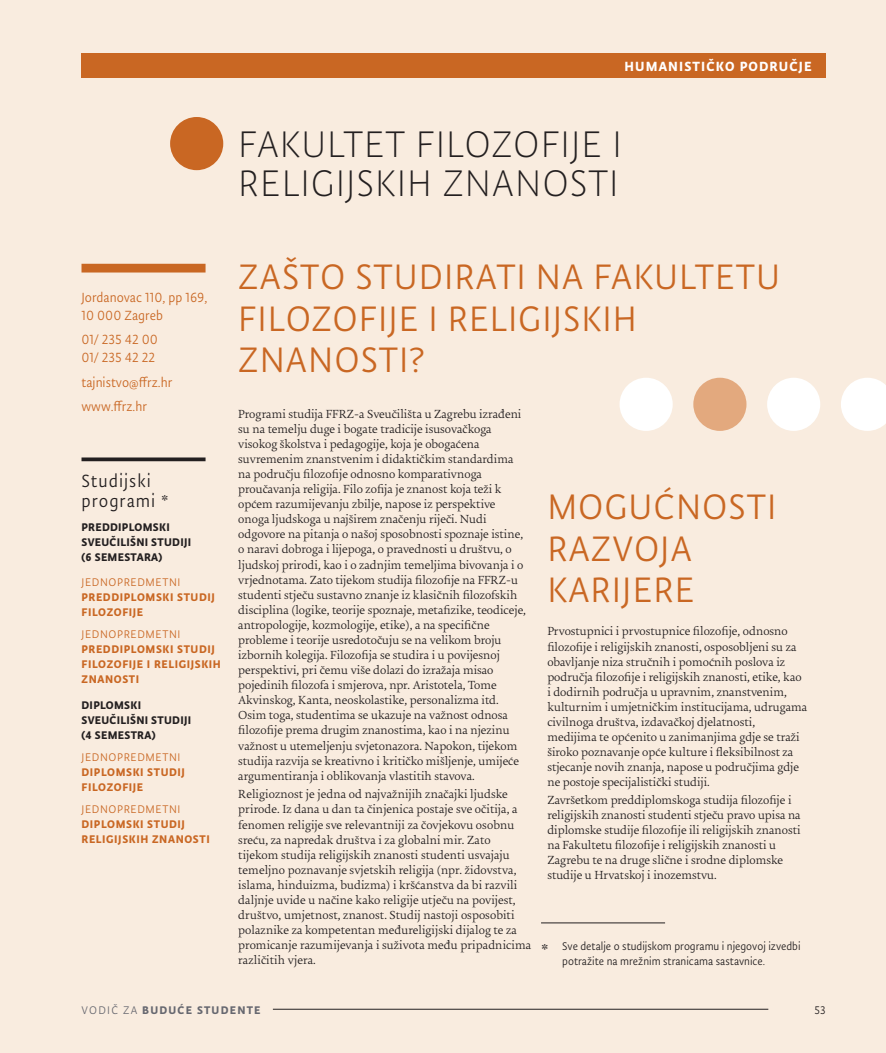
<style>
.page{position:relative;width:886px;height:1053px;background:#fff}
.page>*{position:absolute;margin:0;border:0;box-sizing:border-box;transform-origin:0 0}
.t1{font:300 41.75px/38.8px "Unizg Sans";letter-spacing:.025em;color:#231f20}
.t2{font:40px/41.2px "Unizg Sans Normal";letter-spacing:.025em;color:#c96723}
.t3{font:20px/20px "Unizg Sans Normal";letter-spacing:.05em;color:#231f20}
.t4{font:15px/17.5px "Unizg Sans Normal";color:#c96723}
.t5{font:700 15px "Unizg Sans";letter-spacing:.075em;color:#fff}
.t6{font:300 12.5px/15.1px "Uni Zg";color:#231f20}
.t7{font:700 12.5px/15px "Unizg Sans";letter-spacing:.05em;color:#c96723}
.t8{font:12.5px/15px "Unizg Sans Normal";color:#231f20}
.t9{font:700 12.5px/15px "Unizg Sans";letter-spacing:.025em;color:#231f20}
.t10{font:12.5px "Unizg Sans Normal";letter-spacing:.05em;color:#c96723}
.t11{font:700 12.5px "Unizg Sans";letter-spacing:.1em;color:#66676f}
.s1{font-family:"Unizg Sans Normal";font-weight:400}
</style>
<div class="page">
<div style="left:0;top:0;width:886px;height:1052px;background:#f9ecdf"></div>
<div style="left:81px;top:53px;width:745px;height:24px;background:#c96723"></div>
<hr style="left:273px;top:1008px;width:495px;height:1px;background:#231f20">
<div style="left:170px;top:117px;width:53px;height:53px;background:#c96723;border-radius:50%"></div>
<div style="left:81px;top:264px;width:125px;height:8px;background:#c96723"></div>
<svg style="left:81px;top:457px;width:125px;height:4px"></svg>
<hr style="left:541px;top:922px;width:124px;height:1px;background:#231f20">
<svg style="left:841px;top:378px;width:45px;height:53px"></svg>
<div style="left:619px;top:377px;width:54px;height:54px;background:#fff;border-radius:50%"></div>
<div style="left:693px;top:377px;width:53px;height:54px;background:#e3a97e;border-radius:50%"></div>
<div style="left:767px;top:377px;width:53px;height:54px;background:#fff;border-radius:50%"></div>
<p class="t5" style="left:624px;top:58px;width:125px">humanističko PODRUČJE</p>
<h1 class="t1" style="left:238px;top:125px;width:385px">FAKU LTET FILOZOFIJE I<br>RELIGIJSKIH ZNANOSTI</h1>
<p class="t4" style="left:81px;top:289px;width:127px">Jordanovac 110, pp 169,<br>10 000 Zagreb</p>
<p class="t4" style="left:81px;top:331px;width:78px">01/ 235 42 00<br>01/ 235 42 22</p>
<p class="t4" style="left:81px;top:369px;width:92px;line-height:24.6px">tajnistvo@ffrz.hr www.ffrz.hr</p>
<h3 class="t3" style="left:81px;top:470px;width:89px">Studijski programi *</h3>
<p class="t9" style="left:81px;top:519px;width:111px">preddiplomski sveučilišni studiji (6 semestara)</p>
<p class="t10" style="left:81px;top:575px;width:98px">jednopredm etni</p>
<p class="t7" style="left:81px;top:589px;width:135px">preddiplomski studij filozofije</p>
<p class="t10" style="left:81px;top:627px;width:98px">jednopredm etni</p>
<p class="t7" style="left:81px;top:641px;width:141px">preddiplomski studij filozofije i religijskih znanosti</p>
<p class="t9" style="left:81px;top:697px;width:111px">diplomski sveučilišni studiji (4 semestra)</p>
<p class="t10" style="left:81px;top:749px;width:98px">Jednopredm etni</p>
<p class="t7" style="left:81px;top:764px;width:105px">diplomski studij filozofije</p>
<p class="t10" style="left:81px;top:802px;width:98px">Jednopredm etni</p>
<p class="t7" style="left:81px;top:816px;width:130px">diplomski studij religijskih znanosti</p>
<h2 class="t2" style="left:238px;top:256px;width:138px">Zašto studir</h2>
<h2 class="t2" style="left:238px;top:256px;width:519px;text-indent:237px">ati na Faku ltetu fi lozofije i religijskih znanosti?</h2>
<p class="t6" style="left:238px;top:407px;width:289px">Programi studija FFRZ-a Sveučilišta u Zagrebu izrađeni su na temelju duge i bogate tradicije isusovačkoga visokog školstva i pedagogije, koja je obogaćena suvremenim znanstvenim i didaktičkim standardima na području filozofije odnosno komparativnoga proučavanja religija. Filo zofija je znanost koja teži k općem razumijevanju zbilje, napose iz perspektive onoga ljudskoga u najširem značenju riječi. Nudi odgovore na pitanja o našoj sposobnosti spoznaje istine, o naravi dobroga i lijepoga, o pravednosti u društvu, o ljudskoj prirodi, kao i o zadnjim temeljima bivovanja i o vrjednotama. Zato tijekom studija filozofije na FFRZ-u studenti stječu sustavno znanje iz klasičnih filozofskih disciplina (logike, teorije spoznaje, metafizike, teodiceje, antropologije, kozmologije, etike), a na specifične probleme i teorije usredotočuju se na velikom broju izbornih kolegija. Filozofija se studira i u povijesnoj perspektivi, pri čemu više dolazi do izražaja misao pojedinih filozofa i smjerova, npr. Aristotela, Tome Akvinskog, Kanta, neoskolastike, personalizma itd.<br>Osim toga, studentima se ukazuje na važnost odnosa filozofije prema drugim znanostima, kao i na njezinu važnost u utemeljenju svjetonazora. Napokon, tijekom studija razvija se kreativno i kritičko mišljenje, umijeće argumentiranja i oblikovanja vlastitih stavova.</p>
<p class="t6" style="left:238px;top:787px;width:294px">Religioznost je jedna od najvažnijih značajki ljudske prirode. Iz dana u dan ta činjenica postaje sve očitija, a fenomen religije sve relevantniji za čovjekovu osobnu sreću, za napredak društva i za globalni mir. Zato tijekom studija religijskih znanosti studenti usvajaju temeljno poznavanje svjetskih religija (npr. židovstva, islama, hinduizma, budizma) i kršćanstva da bi razvili daljnje uvide u načine kako religije utječu na povijest, društvo, umjetnost, znanost. Studij nastoji osposobiti polaznike za kompetentan međureligijski dijalog te za promicanje razumijevanja i suživota među pripadnicima različitih vjera.</p>
<h2 class="t2" style="left:547px;top:486px;width:197px">Mogućnosti razvoja karijere</h2>
<p class="t6" style="left:547px;top:624px;width:261px">Prvostupnici i prvostupnice filozofije, odnosno filozofije i religijskih znanosti, osposobljeni su za obavljanje niza stručnih i pomoćnih poslova iz područja filozofije i religijskih znanosti, etike, kao i dodirnih područja u upravnim, znanstvenim, kulturnim i umjetničkim institucijama, udrugama civilnoga društva, izdavačkoj djelatnosti, medijima te općenito u zanimanjima gdje se traži široko poznavanje opće kulture i fleksibilnost za stjecanje novih znanja, napose u područjima gdje ne postoje specijalistički studiji.</p>
<p class="t6" style="left:547px;top:793px;width:255px">Završetkom preddiplomskoga studija filozofije i religijskih znanosti studenti stječu pravo upisa na diplomske studije filozofije ili religijskih znanosti na Fakultetu filozofije i religijskih znanosti u Zagrebu te na druge slične i srodne diplomske studije u Hrvatskoj i inozemstvu.</p>
<h3 class="t3" style="left:541px;top:939px;width:9px">*</h3>
<p class="t8" style="left:562px;top:938px;width:240px">Sve detalje o studijskom programu i njegovoj izvedbi potražite na mrežnim stranicama sastavnice.</p>
<p class="t11" style="left:81px;top:1002px;width:180px"><span class="s1">Vodič za</span> buduće studente</p>
<p class="t8" style="left:814px;top:1002px;width:13px">53</p>
</div>
